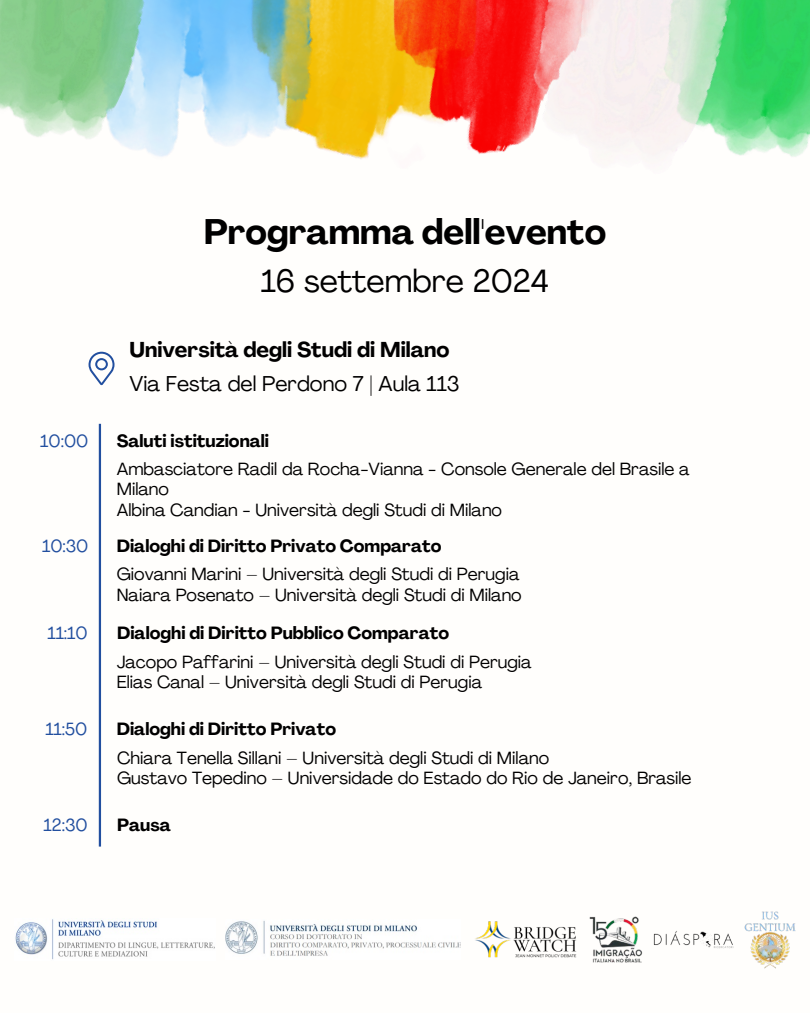
<style>
.page{position:relative;width:810px;height:1013px;background:#fff}
.page>*{position:absolute;margin:0;border:0;box-sizing:border-box;transform-origin:0 0}
.t1{font:700 35px "Agrandir";color:#000}
.t2{font:31.7px "Agrandir";color:#000}
.t3{font:700 21.2px "Agrandir";color:#000}
.t4{font:21.2px "Agrandir";color:#000}
.t5{font:17.4px/20.1px "Agrandir";color:#000}
.t6{font:700 17.4px "Agrandir";color:#000}
.t7{font:17.4px "Agrandir";color:#224f9f}
</style>
<div class="page">
<img style="left:264px;top:0;width:14px;height:137px">
<img style="left:0;top:0;width:264px;height:157px">
<img style="left:278px;top:0;width:123px;height:159px">
<img style="left:401px;top:0;width:409px;height:159px">
<svg style="left:89px;top:352px;width:26px;height:33px"></svg>
<hr style="left:99px;top:424px;width:2px;height:422px;background:#224f9f">
<img style="left:589px;top:916px;width:53px;height:47px">
<img style="left:475px;top:921px;width:102px;height:37px">
<img style="left:226px;top:920px;width:235px;height:36px">
<img style="left:744px;top:911px;width:52px;height:57px">
<img style="left:15px;top:919px;width:200px;height:41px">
<img style="left:653px;top:930px;width:81px;height:19px">
<h1 class="t1" style="left:204px;top:218px;width:404px">Programma dell'evento</h1>
<h2 class="t2" style="left:261px;top:268px;width:290px">16 settembre 2024</h2>
<p class="t3" style="left:129px;top:340px;width:322px">Università degli Studi di Milano</p>
<p class="t4" style="left:129px;top:375px;width:331px">Via Festa del Perdono 7 | Aula 113</p>
<p class="t7" style="left:40px;top:433px;width:50px">10:00</p>
<p class="t6" style="left:117px;top:433px;width:154px">Saluti istituzionali</p>
<p class="t5" style="left:117px;top:461px;width:574px">Ambasciatore Radil da Rocha-Vianna - Console Generale del Brasile a<br>Milano<br>Albina Candian - Università degli Studi di Milano</p>
<p class="t7" style="left:42px;top:538px;width:48px">10:30</p>
<p class="t6" style="left:117px;top:538px;width:326px">Dialoghi di Diritto Privato Comparato</p>
<p class="t5" style="left:117px;top:566px;width:406px">Giovanni Marini – Università degli Studi di Perugia<br>Naiara Posenato – Università degli Studi di Milano</p>
<p class="t7" style="left:47px;top:625px;width:42px">11:10</p>
<p class="t6" style="left:117px;top:625px;width:333px">Dialoghi di Diritto Pubblico Comparato</p>
<p class="t5" style="left:117px;top:653px;width:416px">Jacopo Paffarini – Università degli Studi di Perugia<br>Elias Canal – Università degli Studi di Perugia</p>
<p class="t7" style="left:45px;top:721px;width:43px">11:50</p>
<p class="t6" style="left:117px;top:721px;width:221px">Dialoghi di Diritto Privato</p>
<p class="t5" style="left:117px;top:749px;width:576px">Chiara Tenella Sillani – Università degli Studi di Milano<br>Gustavo Tepedino – Universidade do Estado do Rio de Janeiro, Brasile</p>
<p class="t7" style="left:44px;top:817px;width:46px">12:30</p>
<p class="t6" style="left:117px;top:817px;width:55px">Pausa</p>
</div>
